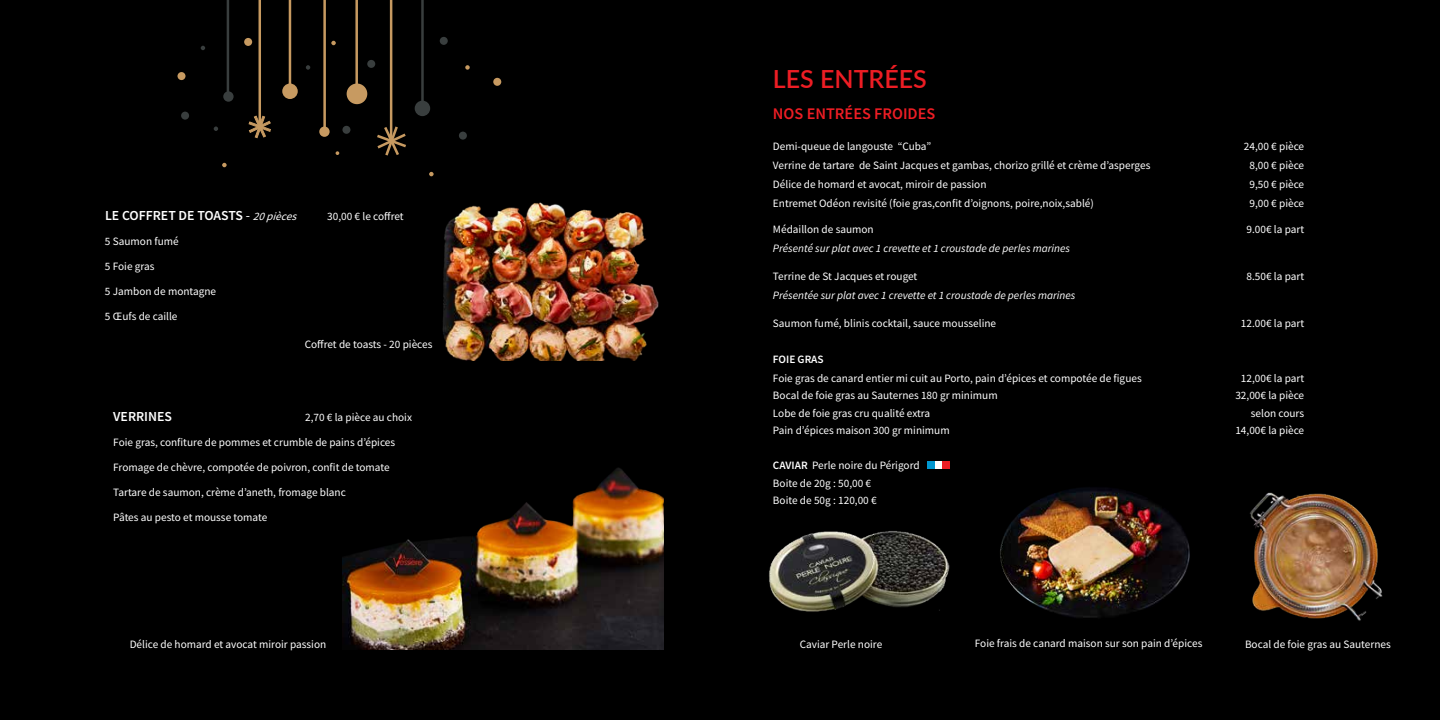
<style>
.page{position:relative;width:1440px;height:720px;background:#fff}
.page>*{position:absolute;margin:0;border:0;box-sizing:border-box;transform-origin:0 0}
.t1{font:600 25px "Lato";color:#ed1d24}
.t2{font:600 16.25px "Source Sans Pro";color:#ed1d24}
.t3{font:600 13.75px "Source Sans Pro";color:#fff}
.t4{font:11.25px/17.5px "Source Sans Pro";color:#fff}
.t5{font:italic 11.25px "Source Sans Pro";color:#fff}
.t6{font:600 11.25px "Source Sans Pro";color:#fff}
.s1{font-weight:400}
.s2{font-weight:400;font-style:italic;font-size:11.25px}
.s3{font-weight:600}
</style>
<div class="page">
<div style="left:0;top:0;width:750px;height:720px;background:#000"></div>
<div style="left:690px;top:0;width:750px;height:720px;background:#000"></div>
<img style="left:442px;top:202px;width:217px;height:159px">
<img style="left:769px;top:531px;width:181px;height:81px">
<img style="left:1000px;top:487px;width:190px;height:131px">
<img style="left:1250px;top:492px;width:133px;height:129px">
<img style="left:342px;top:468px;width:322px;height:181px">
<div style="left:493px;top:78px;width:8px;height:8px;background:#c79a61;border-radius:50%"></div>
<div style="left:459px;top:132px;width:8px;height:8px;background:#393e3e;border-radius:50%"></div>
<div style="left:181px;top:112px;width:8px;height:8px;background:#393e3e;border-radius:50%"></div>
<div style="left:367px;top:60px;width:8px;height:8px;background:#393e3e;border-radius:50%"></div>
<div style="left:178px;top:72px;width:8px;height:8px;background:#c79a61;border-radius:50%"></div>
<svg style="left:214px;top:127px;width:4px;height:4px"></svg>
<svg style="left:201px;top:46px;width:4px;height:4px"></svg>
<svg style="left:336px;top:151px;width:3px;height:4px"></svg>
<svg style="left:465px;top:65px;width:5px;height:5px"></svg>
<svg style="left:429px;top:172px;width:5px;height:4px"></svg>
<svg style="left:222px;top:163px;width:5px;height:4px"></svg>
<div style="left:342px;top:126px;width:8px;height:8px;background:#393e3e;border-radius:50%"></div>
<div style="left:440px;top:37px;width:8px;height:8px;background:#393e3e;border-radius:50%"></div>
<svg style="left:377px;top:127px;width:29px;height:29px"></svg>
<hr style="left:390px;top:0;width:2px;height:141px;background:#c79a61">
<div style="left:347px;top:84px;width:20px;height:20px;background:#c79a61;border-radius:50%"></div>
<hr style="left:355px;top:0;width:3px;height:90px;background:#c79a61">
<svg style="left:248px;top:115px;width:23px;height:23px"></svg>
<hr style="left:259px;top:0;width:2px;height:124px;background:#c79a61">
<div style="left:282px;top:84px;width:16px;height:15px;background:#c79a61;border-radius:50%"></div>
<hr style="left:289px;top:0;width:2px;height:90px;background:#c79a61">
<div style="left:319px;top:127px;width:11px;height:10px;background:#c79a61;border-radius:50%"></div>
<hr style="left:323px;top:0;width:3px;height:131px;background:#c79a61">
<div style="left:415px;top:101px;width:15px;height:15px;background:#393e3e;border-radius:50%"></div>
<hr style="left:421px;top:0;width:3px;height:108px;background:#393e3e">
<div style="left:223px;top:91px;width:11px;height:11px;background:#393e3e;border-radius:50%"></div>
<hr style="left:227px;top:0;width:2px;height:95px;background:#393e3e">
<div style="left:244px;top:38px;width:8px;height:8px;background:#c79a61;border-radius:50%"></div>
<svg style="left:306px;top:65px;width:4px;height:5px"></svg>
<svg style="left:331px;top:41px;width:5px;height:4px"></svg>
<div style="left:928px;top:461px;width:7px;height:8px;background:#0097d0"></div>
<div style="left:935px;top:461px;width:8px;height:8px;background:#fff"></div>
<div style="left:943px;top:461px;width:7px;height:8px;background:#ed1d24"></div>
<p class="t3" style="left:105px;top:206px;width:197px">LE COFFRET DE TOASTS <span class="s1">-</span> <span class="s2">20pièces</span></p>
<p class="t4" style="left:327px;top:207px;width:78px">30,00 € le coffret</p>
<p class="t4" style="left:105px;top:232px;width:75px">5 Saumon fumé</p>
<p class="t4" style="left:105px;top:257px;width:51px">5 Foie gras</p>
<p class="t4" style="left:105px;top:282px;width:113px">5 Jambon de montagne</p>
<p class="t4" style="left:105px;top:307px;width:74px">5 Œufs de caille</p>
<p class="t4" style="left:305px;top:335px;width:129px">Coffret de toasts - 20 pièces</p>
<p class="t3" style="left:113px;top:407px;width:60px">VERRINES</p>
<p class="t4" style="left:305px;top:408px;width:108px">2,70 € la pièce au choix</p>
<p class="t4" style="left:113px;top:433px;width:283px">Foie gras, confiture de pommes et crumble de pains d’épices</p>
<p class="t4" style="left:113px;top:458px;width:278px">Fromage de chèvre, compotée de poivron, confit de tomate</p>
<p class="t4" style="left:113px;top:483px;width:234px">Tartare de saumon, crème d’aneth, fromage blanc</p>
<p class="t4" style="left:113px;top:508px;width:156px">Pâtes au pesto et mousse tomate</p>
<p class="t4" style="left:130px;top:636px;width:198px">Délice de homard et avocat miroir passion</p>
<h1 class="t1" style="left:773px;top:60px;width:155px">LES ENTRÉES</h1>
<h2 class="t2" style="left:773px;top:103px;width:164px">NOS ENTRÉES FROIDES</h2>
<p class="t4" style="left:773px;top:138px;width:160px">Demi-queue de langouste “Cuba”</p>
<p class="t4" style="left:1244px;top:138px;width:62px">24,00 € pièce</p>
<p class="t4" style="left:773px;top:157px;width:379px">Verrine de tartare de Saint Jacques et gambas, chorizo grillé et crème d’asperges</p>
<p class="t4" style="left:1249px;top:157px;width:56px">8,00 € pièce</p>
<p class="t4" style="left:773px;top:175px;width:215px">Délice de homard et avocat, miroir de passion</p>
<p class="t4" style="left:1249px;top:175px;width:56px">9,50 € pièce</p>
<p class="t4" style="left:773px;top:194px;width:322px">Entremet Odéon revisité (foie gras,confit d’oignons, poire,noix,sablé)</p>
<p class="t4" style="left:1249px;top:194px;width:56px">9,00 € pièce</p>
<p class="t4" style="left:773px;top:220px;width:102px">Médaillon de saumon</p>
<p class="t4" style="left:1247px;top:220px;width:59px">9.00€ la part</p>
<p class="t5" style="left:773px;top:241px;width:299px">Présenté sur plat avec 1 crevette et 1 croustade de perles marines</p>
<p class="t4" style="left:773px;top:268px;width:146px">Terrine de St Jacques et rouget</p>
<p class="t4" style="left:1247px;top:268px;width:59px">8.50€ la part</p>
<p class="t5" style="left:773px;top:288px;width:304px">Présentée sur plat avec 1 crevette et 1 croustade de perles marines</p>
<p class="t4" style="left:773px;top:314px;width:225px">Saumon fumé, blinis cocktail, sauce mousseline</p>
<p class="t4" style="left:1241px;top:314px;width:65px">12.00€ la part</p>
<p class="t6" style="left:773px;top:352px;width:52px">FOIE GRAS</p>
<p class="t4" style="left:773px;top:369px;width:370px">Foie gras de canard entier mi cuit au Porto, pain d’épices et compotée de figues</p>
<p class="t4" style="left:1241px;top:369px;width:65px">12,00€ la part</p>
<p class="t4" style="left:773px;top:387px;width:226px">Bocal de foie gras au Sauternes 180 gr minimum</p>
<p class="t4" style="left:1235px;top:387px;width:70px">32,00€ la pièce</p>
<p class="t4" style="left:773px;top:404px;width:159px">Lobe de foie gras cru qualité extra</p>
<p class="t4" style="left:1251px;top:404px;width:55px">selon cours</p>
<p class="t4" style="left:773px;top:422px;width:178px">Pain d’épices maison 300 gr minimum</p>
<p class="t4" style="left:1235px;top:422px;width:70px">14,00€ la pièce</p>
<p class="t4" style="left:773px;top:457px;width:148px"><span class="s3">CAVIAR</span> Perle noire du Périgord<br>Boite de 20g : 50,00 €<br>Boite de 50g : 120,00 €</p>
<p class="t4" style="left:800px;top:636px;width:84px">Caviar Perle noire</p>
<p class="t4" style="left:975px;top:635px;width:229px">Foie frais de canard maison sur son pain d’épices</p>
<p class="t4" style="left:1245px;top:635px;width:147px">Bocal de foie gras au Sauternes</p>
</div>
